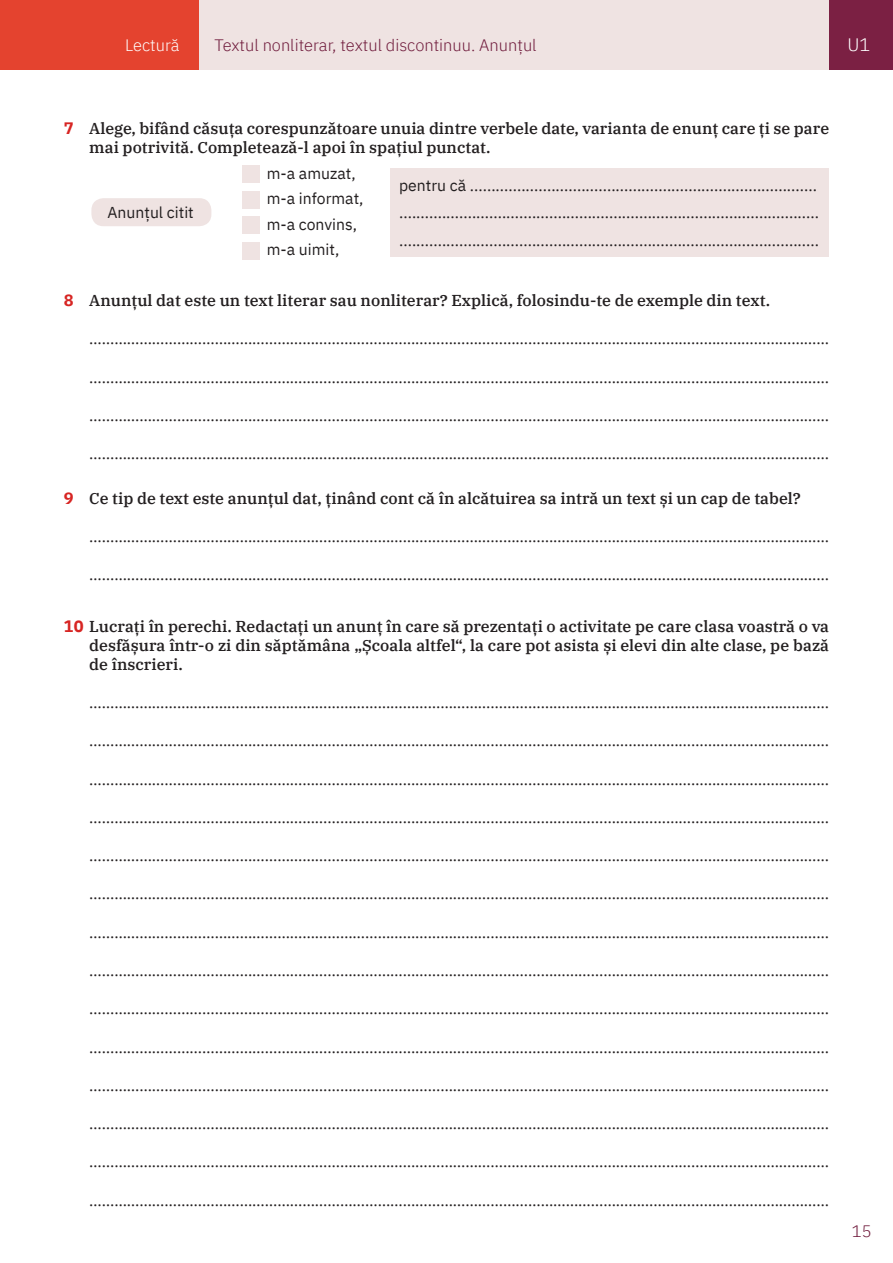
<style>
.page{position:relative;width:893px;height:1263px;background:#fff}
.page>*{position:absolute;margin:0;border:0;box-sizing:border-box;transform-origin:0 0}
.t1{font:300 18px "IBM Plex Sans";color:#fff}
.t2{font:300 16.5px "IBM Plex Sans";color:#6f1a3b}
.t3{font:300 16.5px "IBM Plex Sans";color:#fff}
.Pentru_început_dungă{font:15.75px "IBM Plex Sans";color:#231f20}
.t4{font:500 15.75px/19.2px "IBM Plex Serif";color:#231f20}
.s1{font-family:"IBM Plex Sans";font-weight:700;font-size:16.5px;color:#d72523}
</style>
<div class="page">
<div style="left:0;top:0;width:893px;height:70px;background:#efe3e2"></div>
<div style="left:829px;top:0;width:64px;height:70px;background:#7b2043"></div>
<div style="left:0;top:0;width:199px;height:70px;background:#e4432f"></div>
<div style="left:242px;top:166px;width:17px;height:17px;background:#efe3e2"></div>
<div style="left:242px;top:191px;width:17px;height:17px;background:#efe3e2"></div>
<div style="left:242px;top:217px;width:17px;height:17px;background:#efe3e2"></div>
<div style="left:242px;top:242px;width:17px;height:17px;background:#efe3e2"></div>
<div style="left:91px;top:198px;width:120px;height:28px;background:#efe3e2;border-radius:12px"></div>
<div style="left:391px;top:168px;width:438px;height:88px;background:#efe3e2"></div>
<p class="t3" style="left:125px;top:33px;width:56px">Lectură</p>
<p class="t2" style="left:214px;top:33px;width:324px">Textul nonliterar, textul discontinuu. Anunțul</p>
<p class="t1" style="left:847px;top:31px;width:24px">U1</p>
<p class="t4" style="left:89px;top:117px;width:741px;text-indent:-26px"><span class="s1">7</span> Alege, bifând căsuța corespunzătoare unuia dintre verbele date, varianta de enunț care ți se pare mai potrivită. Completează-l apoi în spațiul punctat.</p>
<p class="Pentru_început_dungă" style="left:267px;top:161px;width:90px">m-a amuzat,</p>
<p class="Pentru_început_dungă" style="left:267px;top:186px;width:98px">m-a informat,</p>
<p class="Pentru_început_dungă" style="left:267px;top:212px;width:92px">m-a convins,</p>
<p class="Pentru_început_dungă" style="left:267px;top:237px;width:74px">m-a uimit,</p>
<p class="t4" style="left:64px;top:290px;width:708px"><span class="s1">8</span> Anunțul dat este un text literar sau nonliterar? Explică, folosindu-te de exemple din text.</p>
<p class="Pentru_început_dungă" style="left:89px;top:327px;width:741px">……………………………………………………………………………………………………………………………………………………………</p>
<p class="Pentru_început_dungă" style="left:89px;top:365px;width:741px">……………………………………………………………………………………………………………………………………………………………</p>
<p class="Pentru_început_dungă" style="left:89px;top:403px;width:741px">……………………………………………………………………………………………………………………………………………………………</p>
<p class="Pentru_început_dungă" style="left:89px;top:442px;width:741px">……………………………………………………………………………………………………………………………………………………………</p>
<p class="t4" style="left:64px;top:487px;width:739px"><span class="s1">9</span> Ce tip de text este anunțul dat, ținând cont că în alcătuirea sa intră un text și un cap de tabel?</p>
<p class="Pentru_început_dungă" style="left:89px;top:525px;width:741px">……………………………………………………………………………………………………………………………………………………………</p>
<p class="Pentru_început_dungă" style="left:89px;top:563px;width:741px">……………………………………………………………………………………………………………………………………………………………</p>
<p class="t4" style="left:89px;top:615px;width:741px;text-align:justify;text-indent:-26px"><span class="s1">10</span> Lucrați în perechi. Redactați un anunț în care să prezentați o activitate pe care clasa voastră o va desfășura într-o zi din săptămâna „Școala altfel“, la care pot asista și elevi din alte clase, pe bază de înscrieri.</p>
<p class="Pentru_început_dungă" style="left:89px;top:690px;width:741px">……………………………………………………………………………………………………………………………………………………………</p>
<p class="Pentru_început_dungă" style="left:89px;top:729px;width:741px">……………………………………………………………………………………………………………………………………………………………</p>
<p class="Pentru_început_dungă" style="left:89px;top:767px;width:741px">……………………………………………………………………………………………………………………………………………………………</p>
<p class="Pentru_început_dungă" style="left:89px;top:805px;width:741px">……………………………………………………………………………………………………………………………………………………………</p>
<p class="Pentru_început_dungă" style="left:89px;top:843px;width:741px">……………………………………………………………………………………………………………………………………………………………</p>
<p class="Pentru_început_dungă" style="left:89px;top:882px;width:741px">……………………………………………………………………………………………………………………………………………………………</p>
<p class="Pentru_început_dungă" style="left:89px;top:920px;width:741px">……………………………………………………………………………………………………………………………………………………………</p>
<p class="Pentru_început_dungă" style="left:89px;top:958px;width:741px">……………………………………………………………………………………………………………………………………………………………</p>
<p class="Pentru_început_dungă" style="left:89px;top:996px;width:741px">……………………………………………………………………………………………………………………………………………………………</p>
<p class="Pentru_început_dungă" style="left:89px;top:1035px;width:741px">……………………………………………………………………………………………………………………………………………………………</p>
<p class="Pentru_început_dungă" style="left:89px;top:1073px;width:741px">……………………………………………………………………………………………………………………………………………………………</p>
<p class="Pentru_început_dungă" style="left:89px;top:1111px;width:741px">……………………………………………………………………………………………………………………………………………………………</p>
<p class="Pentru_început_dungă" style="left:89px;top:1150px;width:741px">……………………………………………………………………………………………………………………………………………………………</p>
<p class="Pentru_început_dungă" style="left:89px;top:1188px;width:741px">……………………………………………………………………………………………………………………………………………………………</p>
<p class="Pentru_început_dungă" style="left:399px;top:173px;width:419px">pentru că .................................................................................</p>
<p class="Pentru_început_dungă" style="left:399px;top:201px;width:421px">..................................................................................................</p>
<p class="Pentru_început_dungă" style="left:399px;top:228px;width:421px">..................................................................................................</p>
<p class="Pentru_început_dungă" style="left:108px;top:201px;width:88px">Anunțul citit</p>
<p class="t2" style="left:852px;top:1219px;width:21px">15</p>
</div>
